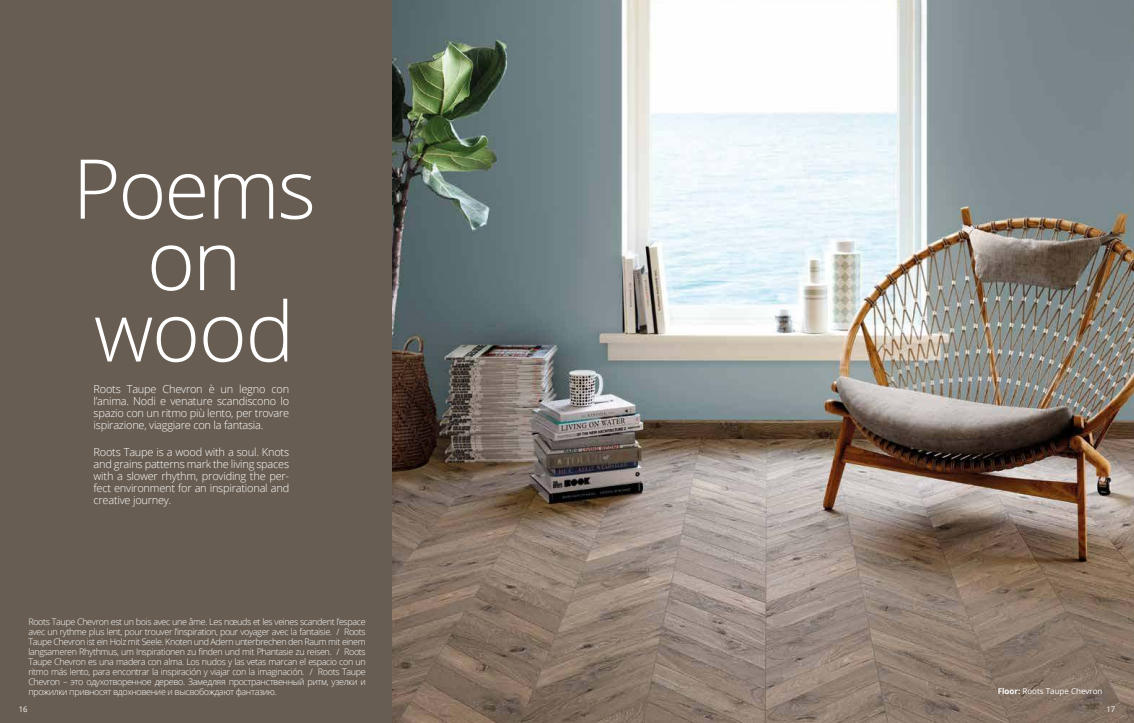
<style>
.page{position:relative;width:1134px;height:723px;background:#fff}
.page>*{position:absolute;margin:0;border:0;box-sizing:border-box;transform-origin:0 0}
.t1{font:300 82.6px/71.4px "Open Sans";letter-spacing:-.03em;color:#fff;text-align:center}
.t2{font:300 11px/12px "Open Sans";letter-spacing:-.02em;color:#fff;text-align:justify}
.t3{font:300 9px/10px "Open Sans";letter-spacing:-.04em;color:#fff;text-align:justify}
.t4{font:8px "Open Sans";color:#fff}
.t5{font:7.7px "Open Sans";color:#fff}
.s1{font-weight:700}
</style>
<div class="page">
<div style="left:0;top:0;width:568px;height:723px;background:#675d52"></div>
<img style="left:393px;top:0;width:741px;height:723px">
<h1 class="t1" style="left:72px;top:161px;width:245px">Poems on wood</h1>
<p class="t2" style="left:94px;top:384px;width:197px">Roots Taupe Chevron è un legno con l’anima. Nodi e venature scandiscono lo spazio con un ritmo più lento, per trovare ispirazione, viaggiare con la fantasia.</p>
<p class="t2" style="left:94px;top:447px;width:197px">Roots Taupe is a wood with a soul. Knots and grains patterns mark the living spaces with a slower rhythm, providing the per&shy;fect environment for an inspirational and creative journey.</p>
<p class="t3" style="left:28px;top:617px;width:339px">Roots Taupe Chevron est un bois avec une âme. Les nœuds et les veines scandent l’espace avec un rythme plus lent, pour trouver l’inspiration, pour voyager avec la fantaisie. / Roots Taupe Chevron ist ein Holz mit Seele. Knoten und Adern unterbrechen den Raum mit einem langsameren Rhythmus, um Inspirationen zu finden und mit Phantasie zu reisen. / Roots Taupe Chevron es una madera con alma. Los nudos y las vetas marcan el espacio con un ritmo más lento, para encontrar la inspiración y viajar con la imaginación. / Roots Taupe Chevron – это одухотворенное дерево. Замедляя пространственный ритм, узелки и прожилки привносят вдохновение и высвобождают фантазию.</p>
<p class="t4" style="left:998px;top:688px;width:106px"><span class="s1">Floor:</span> Roots Taupe Chevron</p>
<p class="t5" style="left:19px;top:706px;width:10px">16</p>
<p class="t5" style="left:1106px;top:706px;width:10px">17</p>
</div>
